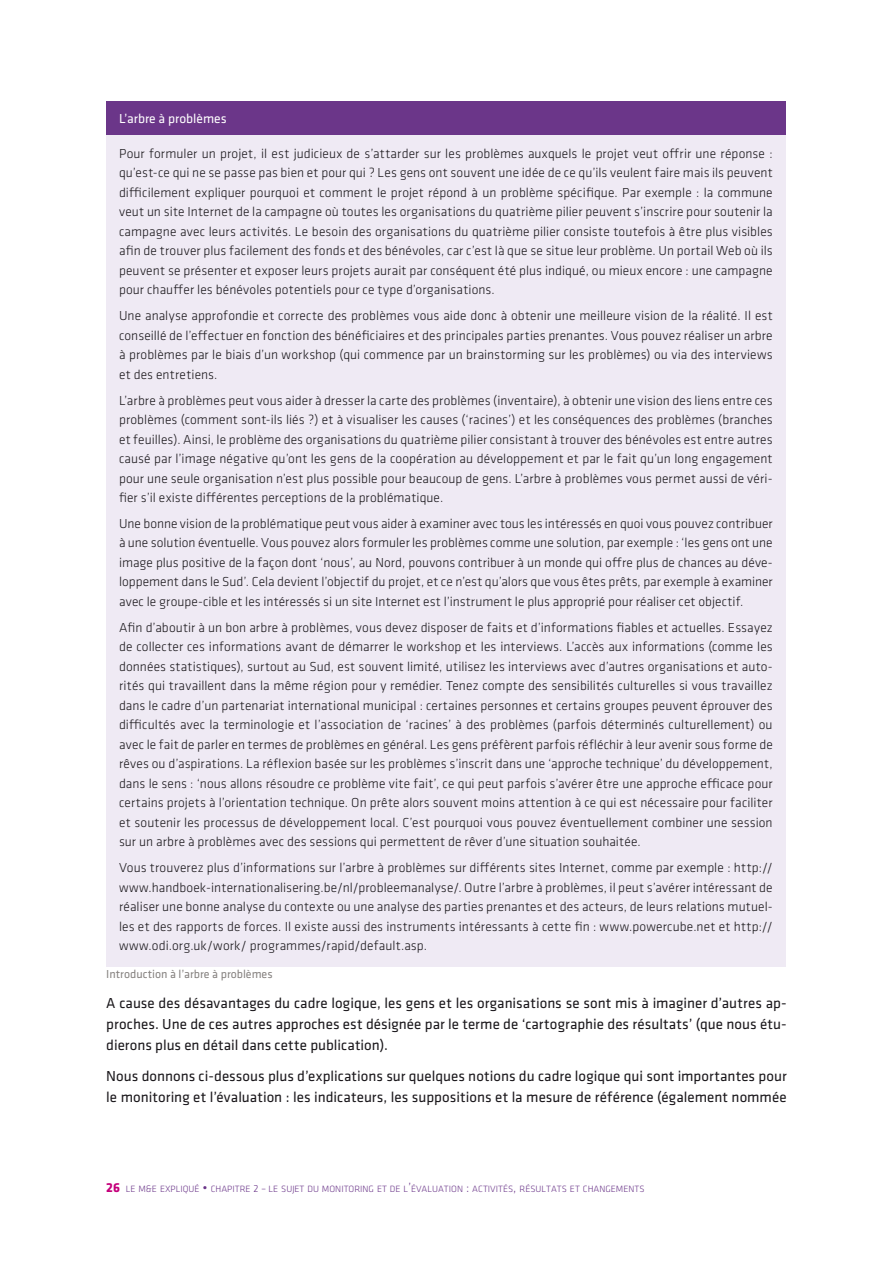
<style>
.page{position:relative;width:893px;height:1263px;background:#fff}
.page>*{position:absolute;margin:0;border:0;box-sizing:border-box;transform-origin:0 0}
.t1{font:15px/21px "Klavika Basic";color:#1a171b;text-align:justify}
.t2{font:300 13.5px/19.5px "Klavika Basic";letter-spacing:.005em;color:#1a171b;text-align:justify}
.t3{font:13.5px "Klavika Basic";color:#fff}
.t4{font:12px "Klavika Basic";color:#868280}
.t5{font:300 9.45px "Klavika Basic";color:#6b3689}
.s1{font-weight:700;font-size:13.5px;color:#c5007b}
.s2{font-size:9.75px}
.s3{font-size:13.5px}
.s4{font-size:10.5px}
</style>
<div class="page">
<div style="left:106px;top:101px;width:679px;height:34px;background:#6b3689"></div>
<div style="left:106px;top:135px;width:679px;height:831px;background:#efeaf4"></div>
<p class="t3" style="left:119px;top:110px;width:109px">L’arbre à problèmes</p>
<p class="t2" style="left:119px;top:144px;width:655px">Pour formuler un projet, il est judicieux de s’attarder sur les problèmes auxquels le projet veut offrir une réponse : qu’est-ce qui ne se passe pas bien et pour qui ? Les gens ont souvent une idée de ce qu’ils veulent faire mais ils peuvent difficilement expliquer pourquoi et comment le projet répond à un problème spécifique. Par exemple : la commune veut un site Internet de la campagne où toutes les organisations du quatrième pilier peuvent s’inscrire pour soutenir la campagne avec leurs activités. Le besoin des organisations du quatrième pilier consiste toutefois à être plus visibles afin de trouver plus facilement des fonds et des bénévoles, car c’est là que se situe leur problème. Un portail Web où ils peuvent se présenter et exposer leurs projets aurait par conséquent été plus indiqué, ou mieux encore : une campagne pour chauffer les bénévoles potentiels pour ce type d’organisations.</p>
<p class="t2" style="left:119px;top:306px;width:655px">Une analyse approfondie et correcte des problèmes vous aide donc à obtenir une meilleure vision de la réalité. Il est conseillé de l’effectuer en fonction des bénéficiaires et des principales parties prenantes. Vous pouvez réaliser un arbre à problèmes par le biais d’un workshop (qui commence par un brainstorming sur les problèmes) ou via des interviews et des entretiens.</p>
<p class="t2" style="left:119px;top:390px;width:655px">L’arbre à problèmes peut vous aider à dresser la carte des problèmes (inventaire), à obtenir une vision des liens entre ces problèmes (comment sont-ils liés ?) et à visualiser les causes (‘racines’) et les conséquences des problèmes (branches et feuilles). Ainsi, le problème des organisations du quatrième pilier consistant à trouver des bénévoles est entre autres causé par l’image négative qu’ont les gens de la coopération au développement et par le fait qu’un long engagement pour une seule organisation n’est plus possible pour beaucoup de gens. L’arbre à problèmes vous permet aussi de véri&shy;fier s’il existe différentes perceptions de la problématique.</p>
<p class="t2" style="left:119px;top:514px;width:655px">Une bonne vision de la problématique peut vous aider à examiner avec tous les intéressés en quoi vous pouvez contribuer à une solution éventuelle. Vous pouvez alors formuler les problèmes comme une solution, par exemple : ‘les gens ont une image plus positive de la façon dont ‘nous’, au Nord, pouvons contribuer à un monde qui offre plus de chances au déve&shy;loppement dans le Sud’. Cela devient l’objectif du projet, et ce n’est qu’alors que vous êtes prêts, par exemple à examiner avec le groupe-cible et les intéressés si un site Internet est l’instrument le plus approprié pour réaliser cet objectif.</p>
<p class="t2" style="left:119px;top:617px;width:655px">Afin d’aboutir à un bon arbre à problèmes, vous devez disposer de faits et d’informations fiables et actuelles. Essayez de collecter ces informations avant de démarrer le workshop et les interviews. L’accès aux informations (comme les données statistiques), surtout au Sud, est souvent limité, utilisez les interviews avec d’autres organisations et auto&shy;rités qui travaillent dans la même région pour y remédier. Tenez compte des sensibilités culturelles si vous travaillez dans le cadre d’un partenariat international municipal : certaines personnes et certains groupes peuvent éprouver des difficultés avec la terminologie et l’association de ‘racines’ à des problèmes (parfois déterminés culturellement) ou avec le fait de parler en termes de problèmes en général. Les gens préfèrent parfois réfléchir à leur avenir sous forme de rêves ou d’aspirations. La réflexion basée sur les problèmes s’inscrit dans une ‘approche technique’ du développement, dans le sens : ‘nous allons résoudre ce problème vite fait’, ce qui peut parfois s’avérer être une approche efficace pour certains projets à l’orientation technique. On prête alors souvent moins attention à ce qui est nécessaire pour faciliter et soutenir les processus de développement local. C’est pourquoi vous pouvez éventuellement combiner une session sur un arbre à problèmes avec des sessions qui permettent de rêver d’une situation souhaitée.</p>
<p class="t2" style="left:119px;top:858px;width:655px">Vous trouverez plus d’informations sur l’arbre à problèmes sur différents sites Internet, comme par exemple : http:// www.handboek-internationalisering.be/nl/probleemanalyse/. Outre l’arbre à problèmes, il peut s’avérer intéressant de réaliser une bonne analyse du contexte ou une analyse des parties prenantes et des acteurs, de leurs relations mutuel&shy;les et des rapports de forces. Il existe aussi des instruments intéressants à cette fin : www.powercube.net et http:// www.odi.org.uk/work/ programmes/rapid/default.asp.</p>
<p class="t4" style="left:106px;top:966px;width:168px">Introduction à l’arbre à problèmes</p>
<p class="t1" style="left:106px;top:992px;width:682px">A cause des désavantages du cadre logique, les gens et les organisations se sont mis à imaginer d’autres ap&shy;proches. Une de ces autres approches est désignée par le terme de ‘cartographie des résultats’ (que nous étu&shy;dierons plus en détail dans cette publication).</p>
<p class="t1" style="left:106px;top:1065px;width:682px">Nous donnons ci-dessous plus d’explications sur quelques notions du cadre logique qui sont importantes pour le monitoring et l’évaluation : les indicateurs, les suppositions et la mesure de référence (également nommée</p>
<p class="t5" style="left:106px;top:1183px;width:540px"><span class="s1">26</span> LE M<span class="s2">&amp;</span>E EXPLIQUÉ <span class="s3">•</span> CHAPITRE <span class="s4">2 –</span> LE SUJET DU MONITORING ET DE L<span class="s3">’</span>ÉVALUATION <span class="s3">:</span> ACTIVITÉS<span class="s3">,</span> RÉSULTATS ET CHANGEMENTS</p>
</div>
